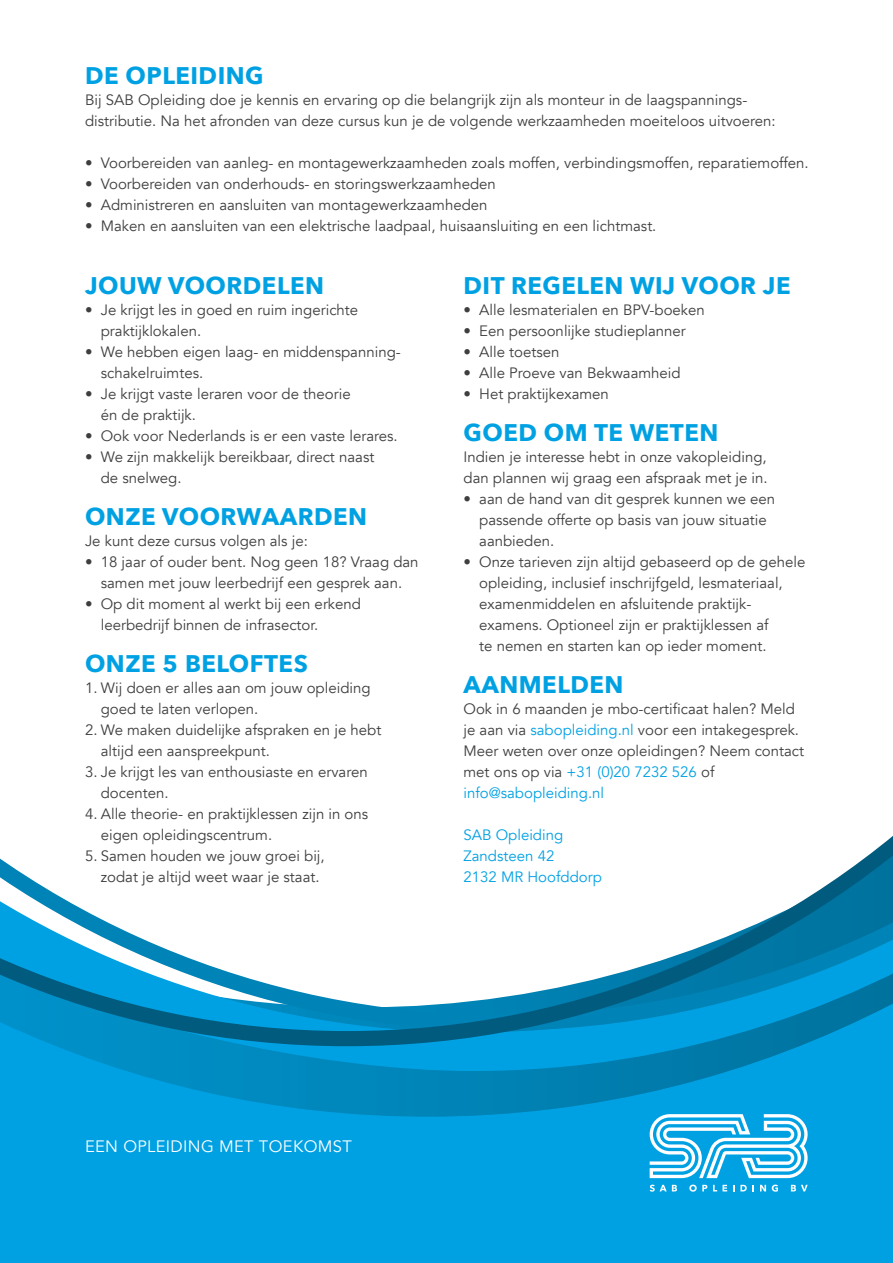
<style>
.page{position:relative;width:893px;height:1263px;background:#fff}
.page>*{position:absolute;margin:0;border:0;box-sizing:border-box;transform-origin:0 0}
.t1{font:700 24px "Avenir Next";letter-spacing:.02em;color:#00a1e3}
.t2{font:16.5px "Avenir";letter-spacing:.02em;color:#fff}
.t3{font:15px/21px "Avenir";color:#3e3e3f}
.t4{font:15px "Avenir";color:#00a1e3}
.s1{color:#00a1e3}
</style>
<div class="page">
<div style="left:0;top:1117px;width:893px;height:146px;background:#00a1e3"></div>
<svg style="left:0;top:1071px;width:893px;height:46px"></svg>
<svg style="left:650px;top:1114px;width:158px;height:64px"></svg>
<svg style="left:650px;top:1184px;width:27px;height:7px"></svg>
<svg style="left:689px;top:1184px;width:18px;height:8px"></svg>
<svg style="left:713px;top:1185px;width:14px;height:6px"></svg>
<svg style="left:740px;top:1185px;width:14px;height:6px"></svg>
<svg style="left:760px;top:1185px;width:6px;height:6px"></svg>
<svg style="left:772px;top:1184px;width:6px;height:7px"></svg>
<svg style="left:791px;top:1185px;width:17px;height:6px"></svg>
<svg style="left:0;top:1046px;width:893px;height:25px;fill:#00a1e3"></svg>
<svg style="left:0;top:836px;width:893px;height:210px"></svg>
<p class="t1" style="left:85px;top:55px;width:180px">DE OPLEIDING</p>
<p class="t3" style="left:85px;top:90px;width:664px">Bij SAB Opleiding doe je kennis en ervaring op die belangrijk zijn als monteur in de laagspannings-</p>
<p class="t3" style="left:85px;top:111px;width:692px">distributie. Na het afronden van deze cursus kun je de volgende werkzaamheden moeiteloos uitvoeren:</p>
<p class="t3" style="left:85px;top:153px;width:725px">• Voorbereiden van aanleg- en montagewerkzaamheden zoals moffen, verbindingsmoffen, reparatiemoffen.</p>
<p class="t3" style="left:85px;top:174px;width:412px">• Voorbereiden van onderhouds- en storingswerkzaamheden</p>
<p class="t3" style="left:85px;top:195px;width:404px">• Administreren en aansluiten van montagewerkzaamheden</p>
<p class="t3" style="left:85px;top:216px;width:573px">• Maken en aansluiten van een elektrische laadpaal, huisaansluiting en een lichtmast.</p>
<p class="t1" style="left:85px;top:265px;width:241px">JOUW VOORDELEN</p>
<p class="t3" style="left:101px;top:300px;width:259px;text-indent:-16px">• Je krijgt les in goed en ruim ingerichte praktijklokalen.</p>
<p class="t3" style="left:101px;top:342px;width:302px;text-indent:-16px">• We hebben eigen laag- en middenspanning&shy;schakelruimtes.</p>
<p class="t3" style="left:101px;top:384px;width:251px;text-indent:-16px">• Je krijgt vaste leraren voor de theorie én de praktijk.</p>
<p class="t3" style="left:85px;top:426px;width:314px">• Ook voor Nederlands is er een vaste lerares.</p>
<p class="t3" style="left:101px;top:447px;width:275px;text-indent:-16px">• We zijn makkelijk bereikbaar, direct naast de snelweg.</p>
<p class="t1" style="left:85px;top:496px;width:284px">ONZE VOORWAARDEN</p>
<p class="t3" style="left:85px;top:531px;width:224px">Je kunt deze cursus volgen als je:</p>
<p class="t3" style="left:85px;top:552px;width:335px;text-align:center">• 18 jaar of ouder bent. Nog geen 18? Vraag dan samen met jouw leerbedrijf een gesprek aan.</p>
<p class="t3" style="left:101px;top:594px;width:262px;text-indent:-16px">• Op dit moment al werkt bij een erkend leerbedrijf binnen de infrasector.</p>
<p class="t1" style="left:85px;top:643px;width:224px">ONZE 5 BELOFTES</p>
<p class="t3" style="left:101px;top:678px;width:271px;text-indent:-16px">1. Wij doen er alles aan om jouw opleiding goed te laten verlopen.</p>
<p class="t3" style="left:101px;top:720px;width:282px;text-indent:-16px">2. We maken duidelijke afspraken en je hebt altijd een aanspreekpunt.</p>
<p class="t3" style="left:101px;top:762px;width:268px;text-indent:-16px">3. Je krijgt les van enthousiaste en ervaren docenten.</p>
<p class="t3" style="left:101px;top:804px;width:269px;text-indent:-16px">4. Alle theorie- en praktijklessen zijn in ons eigen opleidingscentrum.</p>
<p class="t3" style="left:101px;top:846px;width:225px;text-indent:-16px">5. Samen houden we jouw groei bij, zodat je altijd weet waar je staat.</p>
<p class="t1" style="left:463px;top:265px;width:329px">DIT REGELEN WIJ VOOR JE</p>
<p class="t3" style="left:463px;top:300px;width:243px">• Alle lesmaterialen en BPV-boeken</p>
<p class="t3" style="left:463px;top:321px;width:224px">• Een persoonlijke studieplanner</p>
<p class="t3" style="left:463px;top:342px;width:97px">• Alle toetsen</p>
<p class="t3" style="left:463px;top:363px;width:219px">• Alle Proeve van Bekwaamheid</p>
<p class="t3" style="left:463px;top:384px;width:147px">• Het praktijkexamen</p>
<p class="t1" style="left:463px;top:412px;width:256px">GOED OM TE WETEN</p>
<p class="t3" style="left:463px;top:447px;width:306px">Indien je interesse hebt in onze vakopleiding, dan plannen wij graag een afspraak met je in.</p>
<p class="t3" style="left:479px;top:489px;width:297px;text-indent:-16px">• aan de hand van dit gesprek kunnen we een passende offerte op basis van jouw situatie aanbieden.</p>
<p class="t3" style="left:479px;top:552px;width:328px;text-indent:-16px">• Onze tarieven zijn altijd gebaseerd op de gehele opleiding, inclusief inschrijfgeld, lesmateriaal, examenmiddelen en afsluitende praktijk&shy;examens. Optioneel zijn er praktijklessen af<br>te nemen en starten kan op ieder moment.</p>
<p class="t1" style="left:463px;top:664px;width:162px">AANMELDEN</p>
<p class="t3" style="left:463px;top:699px;width:342px">Ook in 6 maanden je mbo-certificaat halen? Meld je aan via <span class="s1">sabopleiding.nl</span> voor een intakegesprek.<br>Meer weten over onze opleidingen? Neem contact met ons op via <span class="s1">+31 (0)20 7232 526</span> of <span class="s1">info@sabopleiding.nl</span></p>
<p class="t4" style="left:463px;top:826px;width:101px">SAB Opleiding</p>
<p class="t4" style="left:463px;top:847px;width:92px">Zandsteen 42</p>
<p class="t4" style="left:463px;top:868px;width:140px">2132 MR Hoofddorp</p>
<p class="t2" style="left:85px;top:1136px;width:268px">EEN OPLEIDING MET TOEKOMST</p>
</div>
